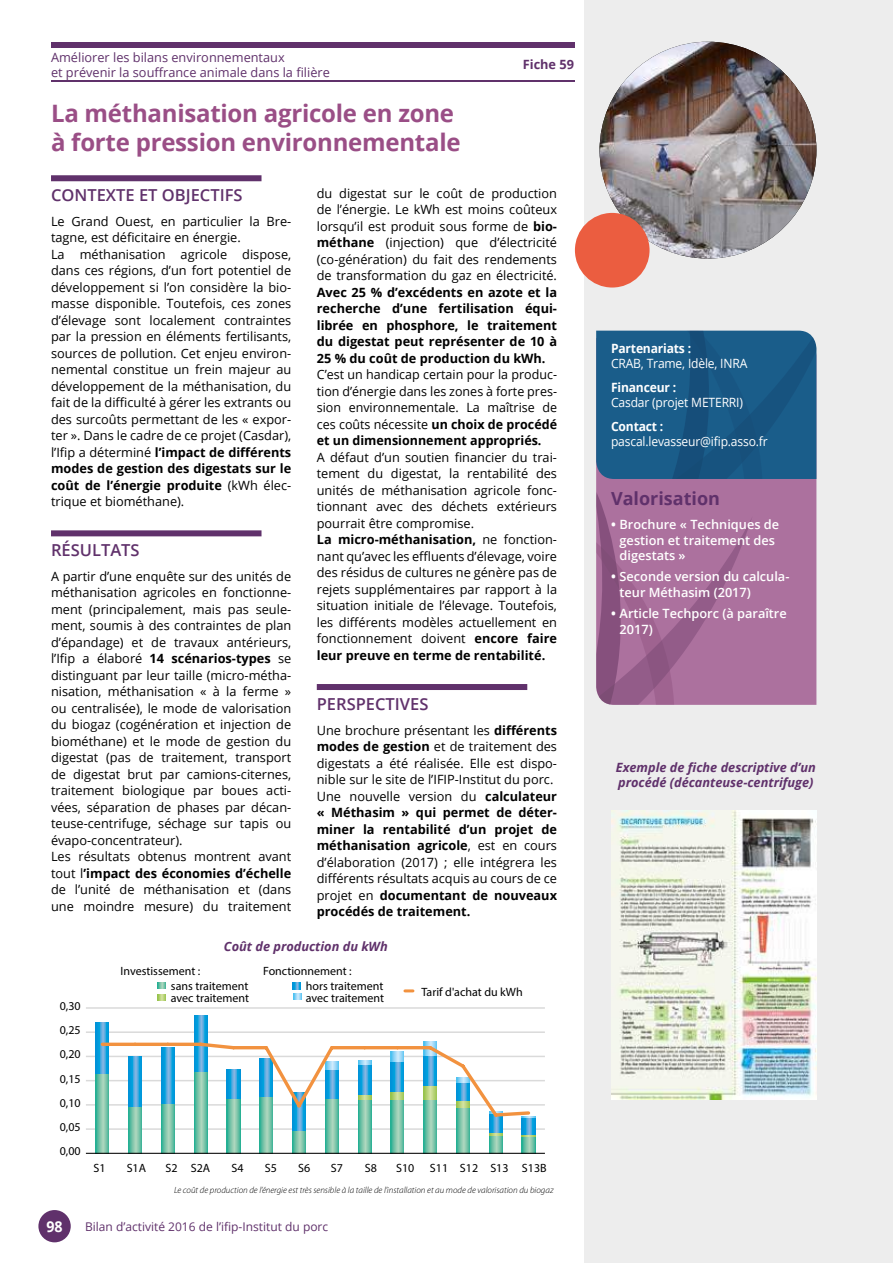
<style>
.page{position:relative;width:893px;height:1263px;background:#fff}
.page>*{position:absolute;margin:0;border:0;box-sizing:border-box;transform-origin:0 0}
.t1{font:700 24px/28.8px "Open Sans";letter-spacing:-.01em;color:#9a4e86}
.t2{font:700 18px "Open Sans";color:#60316b}
.t3{font:600 16.5px "Open Sans";color:#60316b}
.t4{font:700 15px "Open Sans";color:#fff;scale:.95 1}
.t5{font:12.75px/16.5px "Open Sans";color:#000}
.t6{font:700 12.75px/16.5px "Open Sans";color:#000;text-align:justify}
.t7{font:600 12.75px/15.3px "Open Sans";color:#fff}
.t8{font:italic 700 12.75px/15.3px "Open Sans";color:#60316b}
.t9{font:12.75px/15px "Open Sans";color:#60316b}
.t10{font:12.75px "Open Sans";letter-spacing:-.015em;color:#fff;scale:.95 1}
.t11{font:700 12.75px "Open Sans";letter-spacing:-.015em;color:#fff;scale:.95 1}
.t12{font:700 12.75px "Open Sans";color:#60316b}
.t13{font:12px/12px "Myriad Pro";color:#000}
.t14{font:12px "Open Sans";color:#60316b}
.t15{font:italic 300 9px "Myriad Pro";color:#000}
.s1{font-weight:700}
</style>
<div class="page">
<div style="left:51px;top:43px;width:770px;height:5px;background:#60316b"></div>
<hr style="left:51px;top:80px;width:770px;height:2px;background:#60316b">
<div style="left:583px;top:0;width:310px;height:1263px;background:#ededed"></div>
<div style="left:575px;top:0;width:8px;height:1263px;background:#fff"></div>
<img style="left:600px;top:42px;width:216px;height:217px;border-radius:108px">
<div style="left:596px;top:479px;width:220px;height:226px;background:#ac719e"></div>
<svg style="left:596px;top:331px;width:220px;height:148px;background:#1a5a86"></svg>
<div style="left:575px;top:213px;width:74px;height:75px;background:#eb5d40;border-radius:50%"></div>
<svg style="left:596px;top:485px;width:157px;height:220px;background:#a46a97"></svg>
<div style="left:51px;top:175px;width:210px;height:6px;background:#60316b"></div>
<div style="left:51px;top:530px;width:210px;height:6px;background:#60316b"></div>
<div style="left:317px;top:684px;width:210px;height:6px;background:#60316b"></div>
<hr style="left:86px;top:1128px;width:459px;height:2px;background:#dadada">
<hr style="left:86px;top:1104px;width:459px;height:1px;background:#dadada">
<hr style="left:86px;top:1080px;width:459px;height:1px;background:#dadada">
<hr style="left:86px;top:1056px;width:459px;height:1px;background:#dadada">
<hr style="left:86px;top:1031px;width:459px;height:2px;background:#dadada">
<hr style="left:86px;top:1007px;width:459px;height:2px;background:#dadada">
<svg style="left:522px;top:1137px;width:13px;height:16px"></svg>
<svg style="left:522px;top:1135px;width:13px;height:2px"></svg>
<svg style="left:522px;top:1120px;width:13px;height:15px"></svg>
<svg style="left:158px;top:982px;width:8px;height:19px"></svg>
<svg style="left:293px;top:983px;width:8px;height:16px"></svg>
<svg style="left:405px;top:989px;width:8px;height:3px"></svg>
<svg style="left:96px;top:1074px;width:13px;height:79px"></svg>
<svg style="left:96px;top:1023px;width:13px;height:51px"></svg>
<svg style="left:129px;top:1120px;width:13px;height:33px"></svg>
<svg style="left:161px;top:1120px;width:13px;height:33px"></svg>
<svg style="left:194px;top:1120px;width:13px;height:33px"></svg>
<svg style="left:194px;top:1015px;width:13px;height:25px"></svg>
<svg style="left:227px;top:1120px;width:13px;height:33px"></svg>
<svg style="left:260px;top:1120px;width:13px;height:33px"></svg>
<svg style="left:292px;top:1130px;width:14px;height:23px"></svg>
<svg style="left:292px;top:1120px;width:14px;height:10px"></svg>
<svg style="left:325px;top:1120px;width:13px;height:33px"></svg>
<svg style="left:358px;top:1120px;width:13px;height:33px"></svg>
<svg style="left:391px;top:1120px;width:13px;height:33px"></svg>
<svg style="left:424px;top:1120px;width:13px;height:33px"></svg>
<svg style="left:456px;top:1120px;width:13px;height:33px"></svg>
<svg style="left:489px;top:1136px;width:13px;height:17px"></svg>
<svg style="left:489px;top:1133px;width:13px;height:3px"></svg>
<svg style="left:489px;top:1120px;width:13px;height:13px"></svg>
<svg style="left:99px;top:1040px;width:436px;height:80px"></svg>
<hr style="left:86px;top:1153px;width:459px;height:1px;background:#000">
<img style="left:611px;top:811px;width:205px;height:288px">
<div style="left:38px;top:1210px;width:33px;height:32px;background:#60316b;border-radius:50%"></div>
<p class="t9" style="left:51px;top:49px;width:280px">Améliorer les bilans environnementaux<br>et prévenir la souffrance animale dans la filière</p>
<p class="t12" style="left:523px;top:56px;width:53px">Fiche 59</p>
<h1 class="t1" style="left:51px;top:99px;width:411px">La méthanisation agricole en zone à forte pression environnementale</h1>
<p class="t3" style="left:51px;top:183px;width:193px">CONTEXTE ET OBJECTIFS</p>
<p class="t5" style="left:51px;top:213px;width:242px">Le Grand Ouest, en particulier la Bre&shy;tagne, est déficitaire en énergie.<br>La méthanisation agricole dispose, dans ces régions, d’un fort potentiel de développement si l’on considère la bio&shy;masse disponible. Toutefois, ces zones d’élevage sont localement contraintes par la pression en éléments fertilisants, sources de pollution. Cet enjeu environ&shy;nemental constitue un frein majeur au développement de la méthanisation, du fait de la difficulté à gérer les extrants ou des surcoûts permettant de les « expor&shy;ter ». Dans le cadre de ce projet (Casdar), l’Ifip a déterminé <span class="s1">l’impact de différents modes de gestion des digestats sur le coût de l’énergie produite</span> (kWh élec&shy;trique et biométhane).</p>
<p class="t3" style="left:51px;top:539px;width:90px">RÉSULTATS</p>
<p class="t5" style="left:51px;top:568px;width:242px">A partir d’une enquête sur des unités de méthanisation agricoles en fonctionne&shy;ment (principalement, mais pas seule&shy;ment, soumis à des contraintes de plan d’épandage) et de travaux antérieurs, l’Ifip a élaboré <span class="s1">14 scénarios-types</span> se distinguant par leur taille (micro-métha&shy;nisation, méthanisation « à la ferme » ou centralisée), le mode de valorisation du biogaz (cogénération et injection de biométhane) et le mode de gestion du digestat (pas de traitement, transport de digestat brut par camions-citernes, traitement biologique par boues acti&shy;vées, séparation de phases par décan&shy;teuse-centrifuge, séchage sur tapis ou évapo-concentrateur).<br>Les résultats obtenus montrent avant tout l<span class="s1">’impact des économies d’échelle </span>de l’unité de méthanisation et (dans une moindre mesure) du traitement</p>
<p class="t5" style="left:317px;top:185px;width:242px;text-align:justify">du digestat sur le coût de production de l’énergie. Le kWh est moins coûteux lorsqu’il est produit sous forme de <span class="s1">bio&shy;méthane</span> (injection) que d’électricité (co-génération) du fait des rendements de transformation du gaz en électricité.</p>
<p class="t6" style="left:317px;top:284px;width:242px">Avec 25 % d’excédents en azote et la recherche d’une fertilisation équi&shy;librée en phosphore, le traitement du digestat peut représenter de 10 à 25 % du coût de production du kWh.</p>
<p class="t5" style="left:317px;top:366px;width:242px;text-align:justify">C’est un handicap certain pour la produc&shy;tion d’énergie dans les zones à forte pres&shy;sion environnementale. La maîtrise de ces coûts nécessite <span class="s1">un choix de procédé et un dimensionnement appropriés.</span></p>
<p class="t5" style="left:317px;top:449px;width:242px">A défaut d’un soutien financier du trai&shy;tement du digestat, la rentabilité des unités de méthanisation agricole fonc&shy;tionnant avec des déchets extérieurs pourrait être compromise.<br><span class="s1">La micro-méthanisation,</span> ne fonction&shy;nant qu’avec les effluents d’élevage, voire des résidus de cultures ne génère pas de rejets supplémentaires par rapport à la situation initiale de l’élevage. Toutefois, les différents modèles actuellement en fonctionnement doivent <span class="s1">encore faire leur preuve en terme de rentabilité.</span></p>
<p class="t3" style="left:317px;top:692px;width:113px">PERSPECTIVES</p>
<p class="t5" style="left:317px;top:721px;width:242px">Une brochure présentant les <span class="s1">différents modes de gestion</span> et de traitement des digestats a été réalisée. Elle est dispo&shy;nible sur le site de l’IFIP-Institut du porc.<br>Une nouvelle version du <span class="s1">calculateur « Méthasim » qui permet de déter&shy;miner la rentabilité d’un projet de méthanisation agricole</span>, est en cours d’élaboration (2017) ; elle intégrera les différents résultats acquis au cours de ce projet en <span class="s1">documentant de nouveaux procédés de traitement.</span></p>
<p class="t13" style="left:60px;top:1000px;width:22px">0,30</p>
<p class="t13" style="left:60px;top:1024px;width:22px">0,25</p>
<p class="t13" style="left:60px;top:1048px;width:22px">0,20</p>
<p class="t13" style="left:60px;top:1072px;width:22px">0,15</p>
<p class="t13" style="left:60px;top:1096px;width:22px">0,10</p>
<p class="t13" style="left:60px;top:1121px;width:22px">0,05</p>
<p class="t13" style="left:60px;top:1145px;width:22px">0,00</p>
<p class="t8" style="left:224px;top:939px;width:165px">Coût de production du kWh</p>
<p class="t13" style="left:121px;top:965px;width:81px">Investissement :</p>
<p class="t13" style="left:263px;top:965px;width:90px">Fonctionnement :</p>
<p class="t13" style="left:306px;top:991px;width:80px">avec traitement</p>
<p class="t13" style="left:171px;top:979px;width:80px">sans traitement avec traitement</p>
<p class="t13" style="left:306px;top:979px;width:79px">hors traitement</p>
<p class="t13" style="left:421px;top:986px;width:103px">Tarif d'achat du kWh</p>
<p class="t13" style="left:94px;top:1161px;width:14px">S1</p>
<p class="t13" style="left:127px;top:1161px;width:21px">S1A</p>
<p class="t13" style="left:166px;top:1161px;width:46px">S2 S2A</p>
<p class="t13" style="left:232px;top:1161px;width:14px">S4</p>
<p class="t13" style="left:265px;top:1161px;width:14px">S5</p>
<p class="t13" style="left:298px;top:1161px;width:14px">S6</p>
<p class="t13" style="left:331px;top:1161px;width:14px">S7</p>
<p class="t13" style="left:365px;top:1161px;width:14px">S8</p>
<p class="t13" style="left:396px;top:1161px;width:20px">S10</p>
<p class="t13" style="left:430px;top:1161px;width:118px">S11 S12 S13 S13B</p>
<p class="t15" style="left:174px;top:1185px;width:381px">Le coût de production de l’énergie est très sensible à la taille de l’installation et au mode de valorisation du biogaz</p>
<p class="t4" style="left:47px;top:1216px;width:18px">98</p>
<p class="t14" style="left:85px;top:1218px;width:245px">Bilan d’activité 2016 de l’ifip-Institut du porc</p>
<p class="t11" style="left:611px;top:339px;width:86px">Partenariats :</p>
<p class="t10" style="left:611px;top:355px;width:145px">CRAB, Trame, Idèle, INRA</p>
<p class="t11" style="left:611px;top:378px;width:70px">Financeur :</p>
<p class="t10" style="left:611px;top:394px;width:140px">Casdar (projet METERRI)</p>
<p class="t11" style="left:611px;top:417px;width:57px">Contact :</p>
<p class="t10" style="left:611px;top:433px;width:166px">pascal.levasseur@ifip.asso.fr</p>
<h2 class="t2" style="left:611px;top:486px;width:110px">Valorisation</h2>
<p class="t7" style="left:620px;top:517px;width:161px;text-indent:-9px"><span class="s1">•</span> Brochure « Techniques de gestion et traitement des digestats »</p>
<p class="t7" style="left:620px;top:569px;width:171px;text-indent:-9px"><span class="s1">•</span> Seconde version du calcula&shy;teur Méthasim (2017)</p>
<p class="t7" style="left:620px;top:606px;width:169px;text-indent:-9px"><span class="s1">•</span> Article Techporc (à paraître<br>2017)</p>
<p class="t8" style="left:616px;top:759px;width:202px">Exemple de fiche descriptive d’un procédé (décanteuse-centrifuge)</p>
</div>
